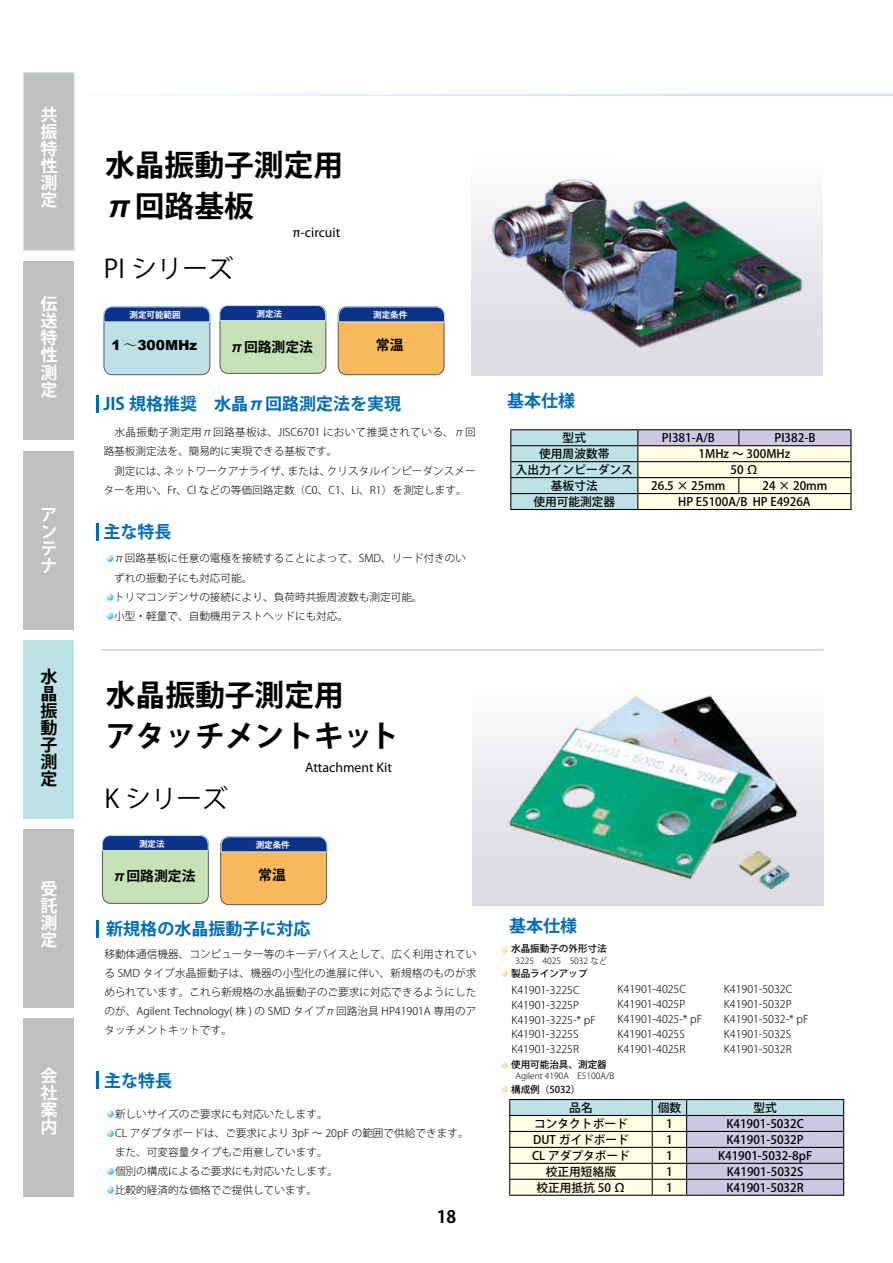
<style>
.page{position:relative;width:893px;height:1263px;background:#fff}
.page>*{position:absolute;margin:0;border:0;box-sizing:border-box;transform-origin:0 0}
.t1{font:700 29.7px/41.4px "Koz Go Pro";color:#000}
.t2{font:25.5px "Koz Go Pr 6 N";color:#000}
.t3{font:700 16.95px "Koz Go Pro";color:#006bb6}
.t4{font:700 16.95px/17px "Koz Go Pro";color:#fff;text-align:justify}
.t5{font:700 16.95px/17px "Koz Go Pro";color:#000;text-align:justify}
.t6{font:13.8px "Myriad Pro";color:#000}
.t7{font:700 13.8px "Koz Go Pro";color:#000}
.t8{font:900 13.8px "Arial";color:#000}
.t9{font:500 11.7px "Koz Go Pro";color:#000}
.t10{font:300 10.65px/19.2px "Koz Go Pro";color:#000}
.t11{font:500 9.6px "Koz Go Pro";color:#000}
.t12{font:300 8.55px "Koz Go Pro";color:#000}
.t13{font:700 8.55px "Koz Go Pro";color:#fff}
.s1{font-family:"Koz Min Pro";font-weight:400}
</style>
<div class="page">
<div style="left:85px;top:94px;width:808px;height:2px;border:1px solid #fff"></div>
<div style="left:23px;top:72px;width:51px;height:179px;background:#bfc0c0;border:1px solid #dce3f3"></div>
<div style="left:24px;top:262px;width:50px;height:178px;background:#bfc0c0"></div>
<div style="left:24px;top:451px;width:50px;height:178px;background:#bfc0c0"></div>
<div style="left:24px;top:640px;width:50px;height:178px;background:#bce2e8"></div>
<div style="left:24px;top:829px;width:50px;height:178px;background:#bfc0c0"></div>
<div style="left:24px;top:1019px;width:50px;height:178px;background:#bfc0c0"></div>
<div style="left:338px;top:307px;width:106px;height:68px;background:#f8b95c;border-radius:9px"></div>
<div style="left:338px;top:307px;width:106px;height:68px;border:1px solid #5a5858;border-radius:9px"></div>
<div style="left:104px;top:307px;width:106px;height:68px;background:#bce2e8;border-radius:9px"></div>
<div style="left:104px;top:307px;width:106px;height:68px;border:1px solid #5a5858;border-radius:9px"></div>
<svg style="left:103px;top:306px;width:107px;height:16px;background:#284d97"></svg>
<svg style="left:338px;top:306px;width:107px;height:16px;background:#284d96"></svg>
<div style="left:472px;top:140px;width:350px;height:236px;background:linear-gradient(to bottom,#fff,#dad6df)"></div>
<div style="left:220px;top:305px;width:106px;height:68px;background:#c5e1b5;border-radius:9px"></div>
<div style="left:220px;top:305px;width:106px;height:69px;border:1px solid #5a5858;border-radius:9px"></div>
<svg style="left:219px;top:305px;width:107px;height:16px;background:#284e98"></svg>
<div style="left:221px;top:837px;width:106px;height:68px;background:#f8b95c;border-radius:9px"></div>
<div style="left:220px;top:836px;width:107px;height:69px;border:1px solid #5a5858;border-radius:9px"></div>
<svg style="left:221px;top:836px;width:106px;height:16px;background:#274c96"></svg>
<div style="left:472px;top:670px;width:351px;height:236px;background:linear-gradient(to bottom,#fff,#dad6df)"></div>
<div style="left:102px;top:835px;width:106px;height:68px;background:#c5e1b5;border-radius:9px"></div>
<div style="left:102px;top:835px;width:107px;height:68px;border:1px solid #5a5858;border-radius:9px"></div>
<svg style="left:102px;top:835px;width:107px;height:16px;background:#284e98"></svg>
<hr style="left:510px;top:429px;width:128px;height:1px;background:#000">
<hr style="left:638px;top:429px;width:101px;height:1px;background:#000">
<hr style="left:739px;top:429px;width:112px;height:1px;background:#000">
<svg style="left:510px;top:430px;width:341px;height:79px;background:#d0dcd5"></svg>
<hr style="left:510px;top:509px;width:128px;height:1px;background:#000">
<hr style="left:638px;top:509px;width:101px;height:1px;background:#000">
<hr style="left:739px;top:509px;width:112px;height:1px;background:#000">
<svg style="left:509px;top:1099px;width:335px;height:96px;background:#ced1d1"></svg>
<hr style="left:509px;top:1195px;width:143px;height:1px;background:#000">
<hr style="left:652px;top:1195px;width:35px;height:1px;background:#000">
<hr style="left:687px;top:1195px;width:157px;height:1px;background:#000">
<img style="left:500px;top:677px;width:308px;height:225px">
<img style="left:480px;top:147px;width:335px;height:219px">
<svg style="left:501px;top:970px;width:7px;height:7px"></svg>
<svg style="left:501px;top:1085px;width:7px;height:7px"></svg>
<svg style="left:501px;top:946px;width:7px;height:7px"></svg>
<svg style="left:107px;top:1110px;width:7px;height:7px"></svg>
<svg style="left:107px;top:1130px;width:7px;height:7px"></svg>
<svg style="left:107px;top:1168px;width:7px;height:7px"></svg>
<svg style="left:107px;top:1186px;width:7px;height:7px"></svg>
<svg style="left:501px;top:1061px;width:7px;height:7px"></svg>
<svg style="left:106px;top:555px;width:7px;height:7px"></svg>
<svg style="left:106px;top:594px;width:7px;height:7px"></svg>
<svg style="left:106px;top:612px;width:7px;height:7px"></svg>
<hr style="left:101px;top:649px;width:723px;height:1px;background:#bfc0c0">
<svg style="left:883px;top:93px;width:10px;height:3px"></svg>
<svg style="left:96px;top:395px;width:2px;height:18px"></svg>
<svg style="left:96px;top:524px;width:2px;height:17px"></svg>
<svg style="left:96px;top:921px;width:2px;height:17px"></svg>
<svg style="left:96px;top:1071px;width:2px;height:18px"></svg>
<h3 class="t4" style="left:40px;top:108px;width:18px">共振特性測定</h3>
<h3 class="t4" style="left:40px;top:297px;width:18px">伝送特性測定</h3>
<h3 class="t4" style="left:40px;top:507px;width:17px">アンテナ</h3>
<h3 class="t5" style="left:40px;top:669px;width:18px">水晶振動子測定</h3>
<h3 class="t4" style="left:40px;top:881px;width:18px">受託測定</h3>
<h3 class="t4" style="left:40px;top:1069px;width:18px">会社案内</h3>
<h1 class="t1" style="left:105px;top:146px;width:240px">水晶振動子測定用π回路基板</h1>
<h2 class="t2" style="left:104px;top:254px;width:131px">PI シリーズ</h2>
<p class="t6" style="left:293px;top:224px;width:49px">π-circuit</p>
<p class="t13" style="left:257px;top:308px;width:27px">測定法</p>
<p class="t13" style="left:130px;top:309px;width:53px">測定可能範囲</p>
<p class="t13" style="left:373px;top:309px;width:36px">測定条件</p>
<p class="t7" style="left:230px;top:338px;width:84px">π回路測定法</p>
<p class="t8" style="left:112px;top:335px;width:87px">1 <span class="s1">〜</span>300MHz</p>
<p class="t7" style="left:376px;top:336px;width:29px">常温</p>
<h3 class="t3" style="left:103px;top:393px;width:299px">JIS 規格推奨　水晶π回路測定法を実現</h3>
<p class="t10" style="left:104px;top:423px;width:374px">　水晶振動子測定用π回路基板は、JISC6701 において推奨されている、π回路基板測定法を、簡易的に実現できる基板です。<br>　測定には、ネットワークアナライザ、または、クリスタルインピーダンスメーターを用い、Fr、Cl などの等価回路定数（C0、C1、Li、R1）を測定します。</p>
<h3 class="t3" style="left:103px;top:520px;width:70px">主な特長</h3>
<p class="t10" style="left:104px;top:549px;width:364px">　π回路基板に任意の電極を接続することによって、SMD、リード付きのい　ずれの振動子にも対応可能。<br>　トリマコンデンサの接続により、負荷時共振周波数も測定可能。<br>　小型・軽量で、自動機用テストヘッドにも対応。</p>
<h1 class="t1" style="left:106px;top:676px;width:295px">水晶振動子測定用<br>アタッチメントキット</h1>
<h2 class="t2" style="left:104px;top:784px;width:125px">K シリーズ</h2>
<p class="t13" style="left:139px;top:838px;width:27px">測定法</p>
<p class="t7" style="left:113px;top:867px;width:84px">π回路測定法</p>
<p class="t6" style="left:305px;top:759px;width:88px">Attachment Kit</p>
<p class="t13" style="left:256px;top:839px;width:36px">測定条件</p>
<p class="t7" style="left:258px;top:866px;width:29px">常温</p>
<h3 class="t3" style="left:106px;top:918px;width:206px">新規格の水晶振動子に対応</h3>
<p class="t10" style="left:104px;top:944px;width:374px;text-align:justify">移動体通信機器、コンピューター等のキーデバイスとして、広く利用されている SMD タイプ水晶振動子は、機器の小型化の進展に伴い、新規格のものが求められています。これら新規格の水晶振動子のご要求に対応できるようにしたのが、Agilent Technology( 株 ) の SMD タイプπ回路治具 HP41901A 専用のアタッチメントキットです。</p>
<h3 class="t3" style="left:104px;top:1070px;width:70px">主な特長</h3>
<p class="t10" style="left:104px;top:1104px;width:366px">　新しいサイズのご要求にも対応いたします。<br>　CL アダプタボードは、ご要求により 3pF 〜 20pF の範囲で供給できます。　また、可変容量タイプもご用意しています。<br>　個別の構成によるご要求にも対応いたします。<br>　比較的経済的な価格でご提供しています。</p>
<h3 class="t5" style="left:437px;top:1209px;width:21px">18</h3>
<h3 class="t3" style="left:507px;top:390px;width:70px">基本仕様</h3>
<p class="t9" style="left:563px;top:430px;width:25px">型式</p>
<p class="t9" style="left:662px;top:430px;width:54px">PI381-A/B</p>
<p class="t9" style="left:774px;top:430px;width:42px">PI382-B</p>
<p class="t9" style="left:539px;top:446px;width:72px">使用周波数帯</p>
<p class="t9" style="left:699px;top:446px;width:93px">1MHz 〜 300MHz</p>
<p class="t9" style="left:516px;top:462px;width:118px">入出力インピーダンス</p>
<p class="t9" style="left:730px;top:462px;width:29px">50 Ω</p>
<p class="t9" style="left:551px;top:478px;width:48px">基板寸法</p>
<p class="t9" style="left:651px;top:478px;width:76px">26.5 × 25mm</p>
<p class="t9" style="left:762px;top:478px;width:66px">24 × 20mm</p>
<p class="t9" style="left:533px;top:494px;width:83px">使用可能測定器</p>
<p class="t9" style="left:678px;top:494px;width:134px">HP E5100A/B HP E4926A</p>
<h3 class="t3" style="left:509px;top:915px;width:70px">基本仕様</h3>
<p class="t11" style="left:511px;top:943px;width:97px">水晶振動子の外形寸法</p>
<p class="t12" style="left:516px;top:955px;width:93px">3225　4025　5032 など</p>
<p class="t11" style="left:511px;top:968px;width:78px">製品ラインアップ</p>
<p class="t10" style="left:511px;top:982px;width:86px;line-height:14.9px">K41901-3225C<br>K41901-3225P<br>K41901-3225-* pF<br>K41901-3225S<br>K41901-3225R</p>
<p class="t10" style="left:618px;top:982px;width:86px;line-height:14.9px">K41901-4025C<br>K41901-4025P<br>K41901-4025-* pF<br>K41901-4025S<br>K41901-4025R</p>
<p class="t10" style="left:724px;top:982px;width:86px;line-height:14.9px">K41901-5032C<br>K41901-5032P<br>K41901-5032-* pF<br>K41901-5032S<br>K41901-5032R</p>
<p class="t11" style="left:511px;top:1058px;width:97px">使用可能治具、測定器</p>
<p class="t12" style="left:516px;top:1070px;width:100px">Agilent 4190A　E5100A/B</p>
<p class="t11" style="left:511px;top:1083px;width:71px">構成例（5032）</p>
<p class="t9" style="left:569px;top:1100px;width:25px">品名</p>
<p class="t9" style="left:658px;top:1100px;width:25px">個数</p>
<p class="t9" style="left:753px;top:1100px;width:25px">型式</p>
<p class="t9" style="left:534px;top:1116px;width:95px">コンタクトボード</p>
<p class="t9" style="left:666px;top:1116px;width:8px">1</p>
<p class="t9" style="left:726px;top:1116px;width:79px">K41901-5032C</p>
<p class="t9" style="left:533px;top:1132px;width:97px">DUT ガイドボード</p>
<p class="t9" style="left:666px;top:1132px;width:8px">1</p>
<p class="t9" style="left:727px;top:1132px;width:79px">K41901-5032P</p>
<p class="t9" style="left:532px;top:1148px;width:99px">CL アダプタボード</p>
<p class="t9" style="left:666px;top:1148px;width:8px">1</p>
<p class="t9" style="left:718px;top:1148px;width:96px">K41901-5032-8pF</p>
<p class="t9" style="left:546px;top:1164px;width:72px">校正用短絡版</p>
<p class="t9" style="left:666px;top:1164px;width:8px">1</p>
<p class="t9" style="left:727px;top:1164px;width:78px">K41901-5032S</p>
<p class="t9" style="left:536px;top:1180px;width:91px">校正用抵抗 50 Ω</p>
<p class="t9" style="left:666px;top:1180px;width:8px">1</p>
<p class="t9" style="left:726px;top:1180px;width:79px">K41901-5032R</p>
</div>
